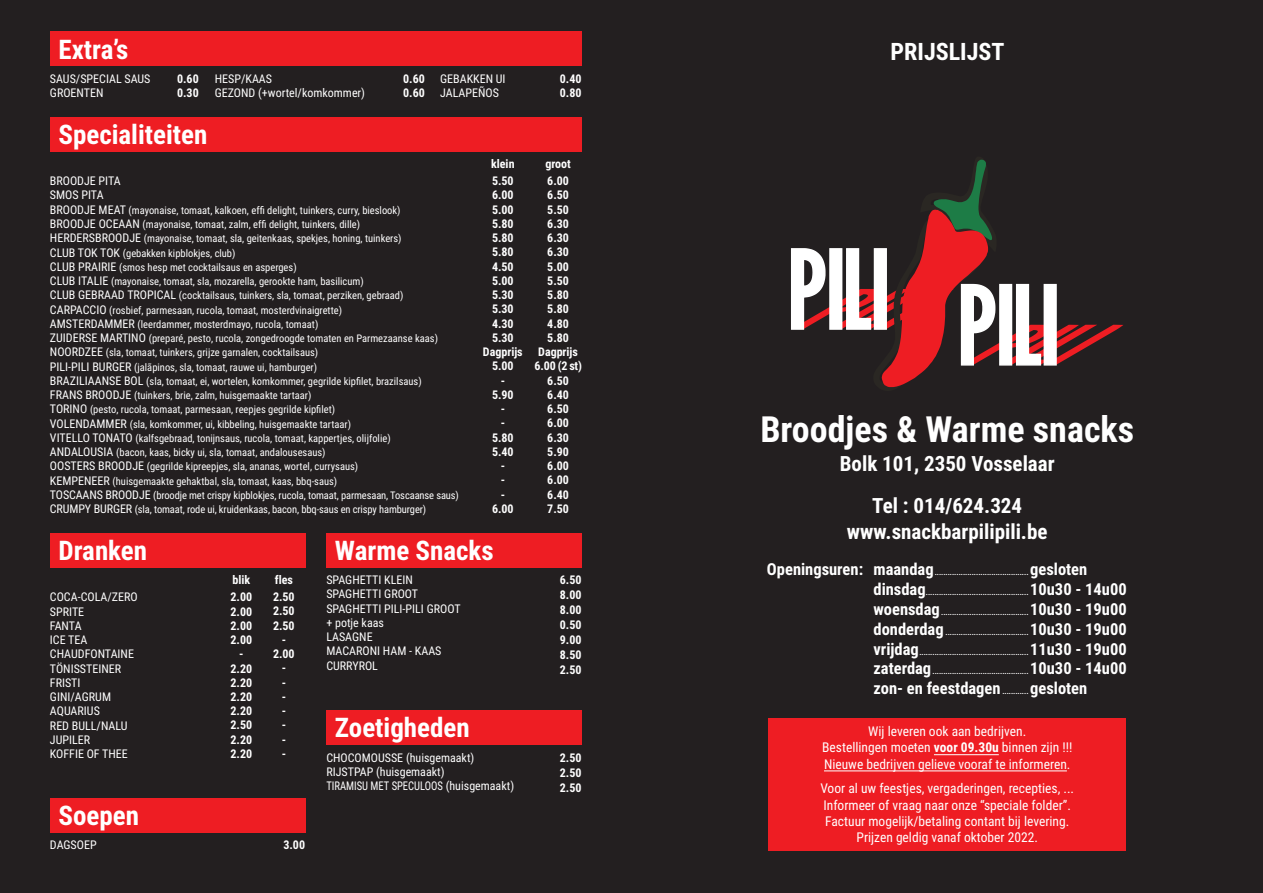
<style>
.page{position:relative;width:1263px;height:893px;background:#231f20}
.page>*{position:absolute;margin:0;border:0;box-sizing:border-box;transform-origin:0 0}
.t1{font:700 36px "Roboto Condensed";color:#fff}
.t2{font:700 27px "Roboto Condensed";color:#fff}
.t3{font:700 24px "Roboto Condensed";color:#fff}
.t4{font:700 21px/42.2px "Roboto Condensed";color:#fff;text-align:center}
.t5{font:700 16.5px "Roboto Condensed";color:#fff}
.t6{font:13.5px/16.2px "Roboto Condensed";color:#fff;text-align:center}
.t7{font:12px/14.2px "Roboto Condensed";color:#fff}
.t8{font:700 12px/14.2px "Roboto Condensed";color:#fff;text-align:center}
.t9{font:10.5px/14.2px "Roboto Condensed";color:#fff}
.t10{font:700 7.5px "Roboto Condensed";color:#fff}
.s1{font-size:12px}
.s2{font-size:16.5px}
.s3{font-size:7.5px}
.s4{font-weight:700}
</style>
<div class="page">
<div style="left:50px;top:32px;width:531px;height:34px;background:#ee1d23"></div>
<div style="left:50px;top:117px;width:531px;height:34px;background:#ee1d23"></div>
<div style="left:50px;top:533px;width:255px;height:34px;background:#ee1d23"></div>
<div style="left:326px;top:533px;width:255px;height:34px;background:#ee1d23"></div>
<div style="left:326px;top:711px;width:255px;height:34px;background:#ee1d23"></div>
<div style="left:50px;top:798px;width:255px;height:34px;background:#ee1d23"></div>
<div style="left:829px;top:248px;width:13px;height:82px;background:#fff"></div>
<svg style="left:791px;top:248px;width:39px;height:82px"></svg>
<svg style="left:1057px;top:325px;width:66px;height:40px"></svg>
<svg style="left:1011px;top:283px;width:32px;height:83px"></svg>
<div style="left:999px;top:284px;width:13px;height:82px;background:#fff"></div>
<div style="left:1043px;top:284px;width:14px;height:82px;background:#fff;border:2px solid #fff"></div>
<svg style="left:842px;top:159px;width:158px;height:229px"></svg>
<div style="left:769px;top:718px;width:357px;height:132px;background:#ee1d23"></div>
<hr style="left:934px;top:754px;width:65px;height:1px;background:#fff">
<hr style="left:824px;top:770px;width:243px;height:1px;background:#fff">
<h2 class="t2" style="left:58px;top:30px;width:72px">Extra’s</h2>
<p class="t7" style="left:50px;top:71px;width:102px">SAUS/SPECIAL SAUS</p>
<p class="t8" style="left:177px;top:71px;width:23px">0.60</p>
<p class="t7" style="left:50px;top:85px;width:55px">GROENTEN</p>
<p class="t8" style="left:177px;top:85px;width:23px">0.30</p>
<p class="t7" style="left:215px;top:71px;width:59px">HESP/KAAS</p>
<p class="t8" style="left:403px;top:71px;width:23px">0.60</p>
<p class="t7" style="left:215px;top:85px;width:152px">GEZOND (+wortel/komkommer)</p>
<p class="t8" style="left:403px;top:85px;width:23px">0.60</p>
<h2 class="t2" style="left:58px;top:115px;width:150px">Specialiteiten</h2>
<p class="t7" style="left:440px;top:71px;width:67px">GEBAKKEN UI</p>
<p class="t8" style="left:560px;top:71px;width:23px">0.40</p>
<p class="t7" style="left:440px;top:85px;width:60px">JALAPEÑOS</p>
<p class="t8" style="left:560px;top:85px;width:23px">0.80</p>
<p class="t8" style="left:491px;top:156px;width:25px">klein</p>
<p class="t8" style="left:545px;top:156px;width:27px">groot</p>
<p class="t7" style="left:50px;top:173px;width:72px">BROODJE PITA<br>SMOS PITA</p>
<p class="t9" style="left:50px;top:202px;width:410px"><span class="s1">BROODJE MEAT</span> (mayonaise, tomaat, kalkoen, effi delight, tuinkers, curry, bieslook)<br><span class="s1">BROODJE OCEAAN</span> (mayonaise, tomaat, zalm, effi delight, tuinkers, dille)<br><span class="s1">HERDERSBROODJE</span> (mayonaise, tomaat, sla, geitenkaas, spekjes, honing, tuinkers)<br><span class="s1">CLUB TOK TOK</span> (gebakken kipblokjes, club)<br><span class="s1">CLUB PRAIRIE</span> (smos hesp met cocktailsaus en asperges)<br><span class="s1">CLUB ITALIE</span> (mayonaise, tomaat, sla, mozarella, gerookte ham, basilicum)<br><span class="s1">CLUB GEBRAAD TROPICAL</span> (cocktailsaus, tuinkers, sla, tomaat, perziken, gebraad)<br><span class="s1">CARPACCIO</span> (rosbief, parmesaan, rucola, tomaat, mosterdvinaigrette)<br><span class="s1">AMSTERDAMMER</span> (leerdammer, mosterdmayo, rucola, tomaat)<br><span class="s1">ZUIDERSE MARTINO</span> (preparé, pesto, rucola, zongedroogde tomaten en Parmezaanse kaas)<br><span class="s1">NOORDZEE</span> (sla, tomaat, tuinkers, grijze garnalen, cocktailsaus)<br><span class="s1">PILI-PILI BURGER</span> (jalãpinos, sla, tomaat, rauwe ui, hamburger)<br><span class="s1">BRAZILIAANSE BOL</span> (sla, tomaat, ei, wortelen, komkommer, gegrilde kipfilet, brazilsaus)<br><span class="s1">FRANS BROODJE</span> (tuinkers, brie, zalm, huisgemaakte tartaar)<br><span class="s1">TORINO</span> (pesto, rucola, tomaat, parmesaan, reepjes gegrilde kipfilet)<br><span class="s1">VOLENDAMMER</span> (sla, komkommer, ui, kibbeling, huisgemaakte tartaar)<br><span class="s1">VITELLO TONATO</span> (kalfsgebraad, tonijnsaus, rucola, tomaat, kappertjes, olijfolie)<br><span class="s1">ANDALOUSIA</span> (bacon, kaas, bicky ui, sla, tomaat, andalousesaus)<br><span class="s1">OOSTERS BROODJE</span> (gegrilde kipreepjes, sla, ananas, wortel, currysaus)<br><span class="s1">KEMPENEER</span> (huisgemaakte gehaktbal, sla, tomaat, kaas, bbq-saus)<br><span class="s1">TOSCAANS BROODJE</span> (broodje met crispy kipblokjes, rucola, tomaat, parmesaan, Toscaanse saus)<br><span class="s1">CRUMPY BURGER</span> (sla, tomaat, rode ui, kruidenkaas, bacon, bbq-saus en crispy hamburger)</p>
<p class="t8" style="left:483px;top:173px;width:41px">5.50<br>6.00<br>5.00<br>5.80<br>5.80<br>5.80<br>4.50<br>5.00<br>5.30<br>5.30<br>4.30<br>5.30<br>Dagprijs<br>5.00<br>-<br>5.90<br>-<br>-<br>5.80<br>5.40<br>-<br>-<br>-<br>6.00</p>
<p class="t8" style="left:534px;top:173px;width:49px">6.00<br>6.50<br>5.50<br>6.30<br>6.30<br>6.30<br>5.00<br>5.50<br>5.80<br>5.80<br>4.80<br>5.80<br>Dagprijs<br>6.00 (2 st)<br>6.50<br>6.40<br>6.50<br>6.00<br>6.30<br>5.90<br>6.00<br>6.00<br>6.40<br>7.50</p>
<h2 class="t2" style="left:58px;top:531px;width:90px">Dranken</h2>
<h2 class="t2" style="left:335px;top:531px;width:160px">Warme Snacks</h2>
<p class="t8" style="left:232px;top:572px;width:19px">blik</p>
<p class="t8" style="left:275px;top:572px;width:20px">fles</p>
<p class="t7" style="left:50px;top:589px;width:89px">COCA-COLA/ZERO<br>SPRITE<br>FANTA<br>ICE TEA<br>CHAUDFONTAINE<br>TÖNISSTEINER<br>FRISTI<br>GINI/AGRUM<br>AQUARIUS<br>RED BULL/NALU<br>JUPILER<br>KOFFIE OF THEE</p>
<p class="t8" style="left:230px;top:589px;width:23px">2.00<br>2.00<br>2.00<br>2.00 -<br>2.20<br>2.20<br>2.20<br>2.20<br>2.50<br>2.20<br>2.20</p>
<p class="t8" style="left:273px;top:589px;width:23px">2.50<br>2.50<br>2.50 -<br>2.00 -<br>-<br>-<br>-<br>-<br>-<br>-</p>
<p class="t7" style="left:326px;top:572px;width:136px">SPAGHETTI KLEIN<br>SPAGHETTI GROOT<br>SPAGHETTI PILI-PILI GROOT + potje kaas<br>LASAGNE<br>MACARONI HAM - KAAS<br>CURRYROL</p>
<p class="t8" style="left:560px;top:572px;width:23px;line-height:15px;text-align:justify">6.50<br>8.00<br>8.00<br>0.50<br>9.00<br>8.50<br>2.50</p>
<h2 class="t2" style="left:335px;top:709px;width:136px">Zoetigheden</h2>
<p class="t7" style="left:326px;top:750px;width:189px">CHOCOMOUSSE (huisgemaakt)<br>RIJSTPAP (huisgemaakt)<br>TIRAMISU MET SPECULOOS (huisgemaakt)</p>
<p class="t8" style="left:560px;top:749px;width:23px;line-height:15px;text-align:justify">2.50<br>2.50<br>2.50</p>
<h2 class="t2" style="left:58px;top:796px;width:82px">Soepen</h2>
<p class="t7" style="left:50px;top:838px;width:48px">DAGSOEP</p>
<p class="t8" style="left:283px;top:838px;width:23px">3.00</p>
<h3 class="t3" style="left:891px;top:34px;width:115px">PRIJSLIJST</h3>
<h1 class="t1" style="left:760px;top:404px;width:375px">Broodjes &amp; Warme snacks</h1>
<h3 class="t4" style="left:840px;top:442px;width:216px">Bolk 101, 2350 Vosselaar<br>Tel : 014/624.324</h3>
<h3 class="t4" style="left:847px;top:509px;width:202px">www.snackbarpilipili.be</h3>
<p class="t10" style="left:767px;top:567px;width:322px"><span class="s2">Openingsuren: maandag</span>........................................... <span class="s2">gesloten</span></p>
<p class="t10" style="left:873px;top:587px;width:255px"><span class="s2">dinsdag</span>............................................... <span class="s2">10u30 - 14u00</span></p>
<p class="t10" style="left:873px;top:607px;width:255px"><span class="s2">woensdag</span> ........................................ <span class="s2">10u30 - 19u00</span></p>
<p class="t10" style="left:873px;top:627px;width:255px"><span class="s2">donderdag</span> ...................................... <span class="s2">10u30 - 19u00</span></p>
<p class="t10" style="left:873px;top:647px;width:255px"><span class="s2">vrijdag</span>.................................................. <span class="s2">11u30 - 19u00</span></p>
<p class="t10" style="left:873px;top:666px;width:255px"><span class="s2">zaterdag</span> ............................................ <span class="s2">10u30 - 14u00</span></p>
<h3 class="t5" style="left:873px;top:677px;width:215px">zon- en feestdagen <span class="s3">............</span> gesloten</h3>
<p class="t6" style="left:822px;top:723px;width:252px">Wij leveren ook aan bedrijven.<br>Bestellingen moeten <span class="s4">voor 09.30u</span> binnen zijn !!!<br>Nieuwe bedrijven gelieve vooraf te informeren.</p>
<p class="t6" style="left:820px;top:780px;width:255px">Voor al uw feestjes, vergaderingen, recepties, ...<br>Informeer of vraag naar onze “speciale folder”.<br>Factuur mogelijk/betaling contant bij levering.<br>Prijzen geldig vanaf oktober 2022.</p>
</div>
